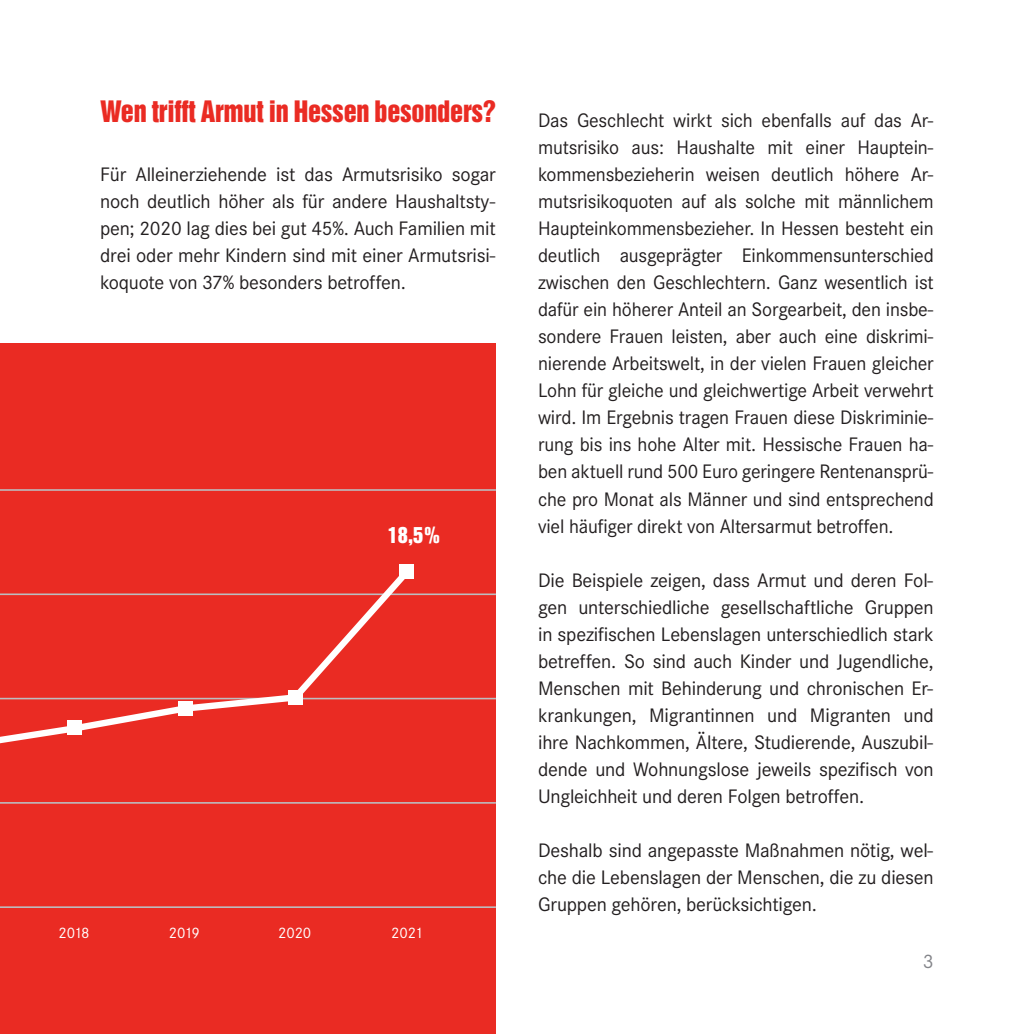
<style>
.page{position:relative;width:1034px;height:1034px;background:#fff}
.page>*{position:absolute;margin:0;border:0;box-sizing:border-box;transform-origin:0 0}
.t1{font:27px "Helvetica Inserat LT Std";letter-spacing:-.01em;color:#ea2b23}
.t2{font:20.25px/27px "Corporate S";letter-spacing:-.01em;color:#231f20;text-align:justify}
.t3{font:20.25px "Helvetica Inserat";color:#fff}
.t4{font:20.25px "Corporate S";color:#838489}
.t5{font:15.75px "Corporate S";letter-spacing:-.01em;color:#fff}
</style>
<div class="page">
<div style="left:0;top:343px;width:496px;height:690px;background:#ea2b23"></div>
<hr style="left:0;top:906px;width:496px;height:1px;background:#bcbdc0">
<hr style="left:0;top:801px;width:496px;height:2px;background:#bcbdc0">
<hr style="left:0;top:697px;width:496px;height:2px;background:#bcbdc0">
<hr style="left:0;top:593px;width:496px;height:2px;background:#bcbdc0">
<hr style="left:0;top:489px;width:496px;height:1px;background:#bcbdc0">
<svg style="left:0;top:564px;width:416px;height:240px"></svg>
<div style="left:178px;top:701px;width:14px;height:14px;background:#fff"></div>
<div style="left:67px;top:720px;width:14px;height:14px;background:#fff"></div>
<div style="left:400px;top:564px;width:14px;height:14px;background:#fff"></div>
<div style="left:289px;top:690px;width:14px;height:14px;background:#fff"></div>
<h1 class="t1" style="left:100px;top:95px;width:397px">Wen trifft Armut in Hessen besonders?</h1>
<p class="t2" style="left:100px;top:161px;width:397px">Für Alleinerziehende ist das Armutsrisiko sogar noch deutlich höher als für andere Haushaltsty&shy;pen; 2020 lag dies bei gut 45%. Auch Familien mit drei oder mehr Kindern sind mit einer Armutsrisi&shy;koquote von 37% besonders betroffen.</p>
<p class="t3" style="left:387px;top:522px;width:55px">18,5%</p>
<p class="t5" style="left:58px;top:923px;width:33px">2018</p>
<p class="t5" style="left:169px;top:923px;width:32px">2019</p>
<p class="t5" style="left:278px;top:923px;width:35px">2020</p>
<p class="t5" style="left:391px;top:923px;width:33px">2021</p>
<p class="t2" style="left:538px;top:107px;width:397px">Das Geschlecht wirkt sich ebenfalls auf das Ar&shy;mutsrisiko aus: Haushalte mit einer Hauptein&shy;kommensbezieherin weisen deutlich höhere Ar&shy;mutsrisikoquoten auf als solche mit männlichem Haupteinkommensbezieher. In Hessen besteht ein deutlich ausgeprägter Einkommensunterschied zwischen den Geschlechtern. Ganz wesentlich ist dafür ein höherer Anteil an Sorgearbeit, den insbe&shy;sondere Frauen leisten, aber auch eine diskrimi&shy;nierende Arbeitswelt, in der vielen Frauen gleicher Lohn für gleiche und gleichwertige Arbeit verwehrt wird. Im Ergebnis tragen Frauen diese Diskriminie&shy;rung bis ins hohe Alter mit. Hessische Frauen ha&shy;ben aktuell rund 500 Euro geringere Rentenansprü&shy;che pro Monat als Männer und sind entsprechend viel häufiger direkt von Altersarmut betroffen.</p>
<p class="t2" style="left:538px;top:566px;width:397px">Die Beispiele zeigen, dass Armut und deren Fol&shy;gen unterschiedliche gesellschaftliche Gruppen in spezifischen Lebenslagen unterschiedlich stark betreffen. So sind auch Kinder und Jugendliche, Menschen mit Behinderung und chronischen Er&shy;krankungen, Migrantinnen und Migranten und ihre Nachkommen, Ältere, Studierende, Auszubil&shy;dende und Wohnungslose jeweils spezifisch von Ungleichheit und deren Folgen betroffen.</p>
<p class="t2" style="left:538px;top:836px;width:397px">Deshalb sind angepasste Maßnahmen nötig, wel&shy;che die Lebenslagen der Menschen, die zu diesen Gruppen gehören, berücksichtigen.</p>
<p class="t4" style="left:922px;top:949px;width:12px">3</p>
</div>
